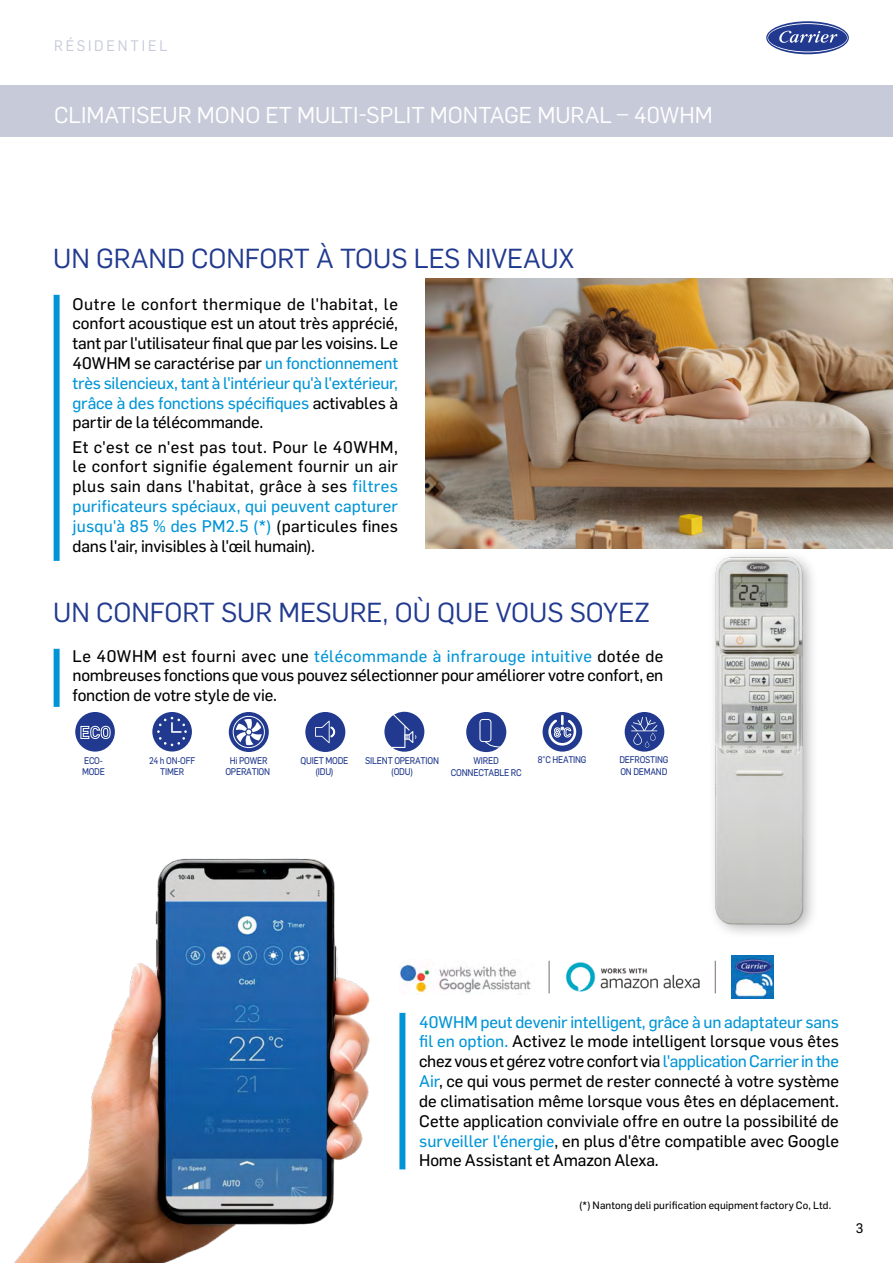
<style>
.page{position:relative;width:893px;height:1263px;background:#fff}
.page>*{position:absolute;margin:0;border:0;box-sizing:border-box;transform-origin:0 0}
.Titre_paragraphe_Header_1{font:27px "Flama";color:#213a8f}
.t1{font:22.5px "Flama";color:#fff}
.Texte_standard_10pt_-_regular{font:16.5px/19.8px "Flama Basic";letter-spacing:-.005em;color:#000;text-align:justify}
.t2{font:15px "Flama";letter-spacing:.2em;color:#c7cad9;scale:.95 1}
.t3{font:13.5px "Flama Basic";color:#000}
.Texte_standard_10pt_-_regular-2{font:10.5px "Flama Basic";letter-spacing:.01em;color:#000}
.t4{font:9.6px/11.6px "Flama Basic";letter-spacing:-.025em;color:#213a8f;text-align:center;scale:.9 1}
.t5{font:9.45px/11.4px "Flama Basic";letter-spacing:-.025em;color:#213a8f;scale:.9 1}
.s1{color:#0095d6}
</style>
<div class="page">
<div style="left:0;top:85px;width:893px;height:51px;background:#c7cad9"></div>
<svg style="left:766px;top:21px;width:83px;height:33px"></svg>
<svg style="left:767px;top:23px;width:80px;height:29px;background:#5d6fad"></svg>
<div style="left:707px;top:549px;width:113px;height:391px;background:#000;opacity:.3"></div>
<img style="left:707px;top:550px;width:105px;height:374px">
<div style="left:75px;top:712px;width:40px;height:40px;background:#213a8f;border-radius:50%"></div>
<svg style="left:80px;top:726px;width:31px;height:13px"></svg>
<div style="left:384px;top:712px;width:40px;height:40px;background:#213a8f;border-radius:50%"></div>
<svg style="left:391px;top:712px;width:25px;height:36px"></svg>
<svg style="left:229px;top:712px;width:40px;height:40px"></svg>
<div style="left:233px;top:716px;width:32px;height:32px;border:1px solid #fff;border-radius:50%"></div>
<svg style="left:236px;top:719px;width:26px;height:26px"></svg>
<div style="left:543px;top:712px;width:39px;height:40px;background:#213a8f;border-radius:50%"></div>
<svg style="left:547px;top:713px;width:30px;height:34px"></svg>
<div style="left:305px;top:712px;width:40px;height:40px;background:#213a8f;border-radius:50%"></div>
<svg style="left:315px;top:721px;width:20px;height:22px"></svg>
<div style="left:625px;top:712px;width:39px;height:40px;background:#213a8f;border-radius:50%"></div>
<svg style="left:631px;top:717px;width:26px;height:31px"></svg>
<div style="left:54px;top:649px;width:6px;height:58px;background:#0095d6"></div>
<div style="left:54px;top:295px;width:6px;height:266px;background:#0095d6"></div>
<img style="left:14px;top:858px;width:356px;height:405px">
<div style="left:399px;top:1013px;width:6px;height:156px;background:#0095d6"></div>
<img style="left:425px;top:279px;width:468px;height:269px">
<div style="left:152px;top:712px;width:40px;height:39px;background:#213a8f;border-radius:50%"></div>
<svg style="left:157px;top:717px;width:30px;height:29px"></svg>
<div style="left:466px;top:712px;width:40px;height:40px;background:#213a8f;border-radius:50%"></div>
<div style="left:480px;top:719px;width:11px;height:23px;border:1px solid #fff;border-radius:3px"></div>
<svg style="left:485px;top:741px;width:16px;height:7px"></svg>
<img style="left:564px;top:961px;width:141px;height:32px;border-radius:16px">
<img style="left:400px;top:962px;width:131px;height:32px">
<hr style="left:549px;top:961px;width:1px;height:32px;background:#766b6d">
<img style="left:732px;top:956px;width:41px;height:42px">
<hr style="left:715px;top:961px;width:1px;height:32px;background:#766b6d">
<p class="t2" style="left:54px;top:34px;width:121px">RÉSIDENTIEL</p>
<h2 class="t1" style="left:54px;top:98px;width:660px">CLIMATISEUR MONO ET MULTI-SPLIT MONTAGE MURAL – 40WHM</h2>
<p class="Titre_paragraphe_Header_1" style="left:53px;top:238px;width:522px">UN GRAND CONFORT À TOUS LES NIVEAUX</p>
<p class="Texte_standard_10pt_-_regular" style="left:73px;top:293px;width:327px">Outre le confort thermique de l'habitat, le confort acoustique est un atout très apprécié, tant par l'utilisateur final que par les voisins. Le 40WHM se caractérise par <span class="s1">un fonctionnement très silencieux, tant à l'intérieur qu'à l'extérieur, grâce à des fonctions spécifiques</span> activables à partir de la télécommande.</p>
<p class="Texte_standard_10pt_-_regular" style="left:73px;top:436px;width:327px">Et c'est ce n'est pas tout. Pour le 40WHM, le confort signifie également fournir un air plus sain dans l'habitat, grâce à ses <span class="s1">filtres purificateurs spéciaux, qui peuvent capturer jusqu'à 85 % des PM2.5 (*)</span> (particules fines dans l'air, invisibles à l'œil humain).</p>
<p class="Titre_paragraphe_Header_1" style="left:53px;top:592px;width:598px">UN CONFORT SUR MESURE, OÙ QUE VOUS SOYEZ</p>
<p class="Texte_standard_10pt_-_regular" style="left:73px;top:645px;width:592px">Le 40WHM est fourni avec une <span class="s1">télécommande à infrarouge intuitive</span> dotée de nombreuses fonctions que vous pouvez sélectionner pour améliorer votre confort, en fonction de votre style de vie.</p>
<p class="t4" style="left:225px;top:754px;width:51px">Hi POWER<br>OPERATION</p>
<p class="t4" style="left:301px;top:754px;width:55px">QUIET MODE</p>
<p class="t5" style="left:538px;top:754px;width:56px">8°C HEATING</p>
<p class="t4" style="left:315px;top:765px;width:22px">(IDU)</p>
<p class="t5" style="left:619px;top:754px;width:56px">DEFROSTING<br>ON DEMAND</p>
<p class="t5" style="left:82px;top:754px;width:27px">ECO-<br>MODE</p>
<p class="t4" style="left:365px;top:754px;width:83px">SILENT OPERATION (ODU)</p>
<p class="t5" style="left:149px;top:754px;width:53px;text-align:center">24 h ON-OFF<br>TIMER</p>
<p class="t4" style="left:451px;top:755px;width:80px">WIRED<br>CONNECTABLE RC</p>
<p class="Texte_standard_10pt_-_regular" style="left:419px;top:1011px;width:421px"><span class="s1">40WHM peut devenir intelligent, grâce à un adaptateur sans fil en option.</span> Activez le mode intelligent lorsque vous êtes chez vous et gérez votre confort via <span class="s1">l'application Carrier in the Air</span>, ce qui vous permet de rester connecté à votre système de climatisation même lorsque vous êtes en déplacement.<br>Cette application conviviale offre en outre la possibilité de <span class="s1">surveiller l'énergie</span>, en plus d'être compatible avec Google Home Assistant et Amazon Alexa.</p>
<p class="Texte_standard_10pt_-_regular-2" style="left:579px;top:1197px;width:254px">(*) Nantong deli purification equipment factory Co, Ltd.</p>
<p class="t3" style="left:856px;top:1218px;width:9px">3</p>
</div>
